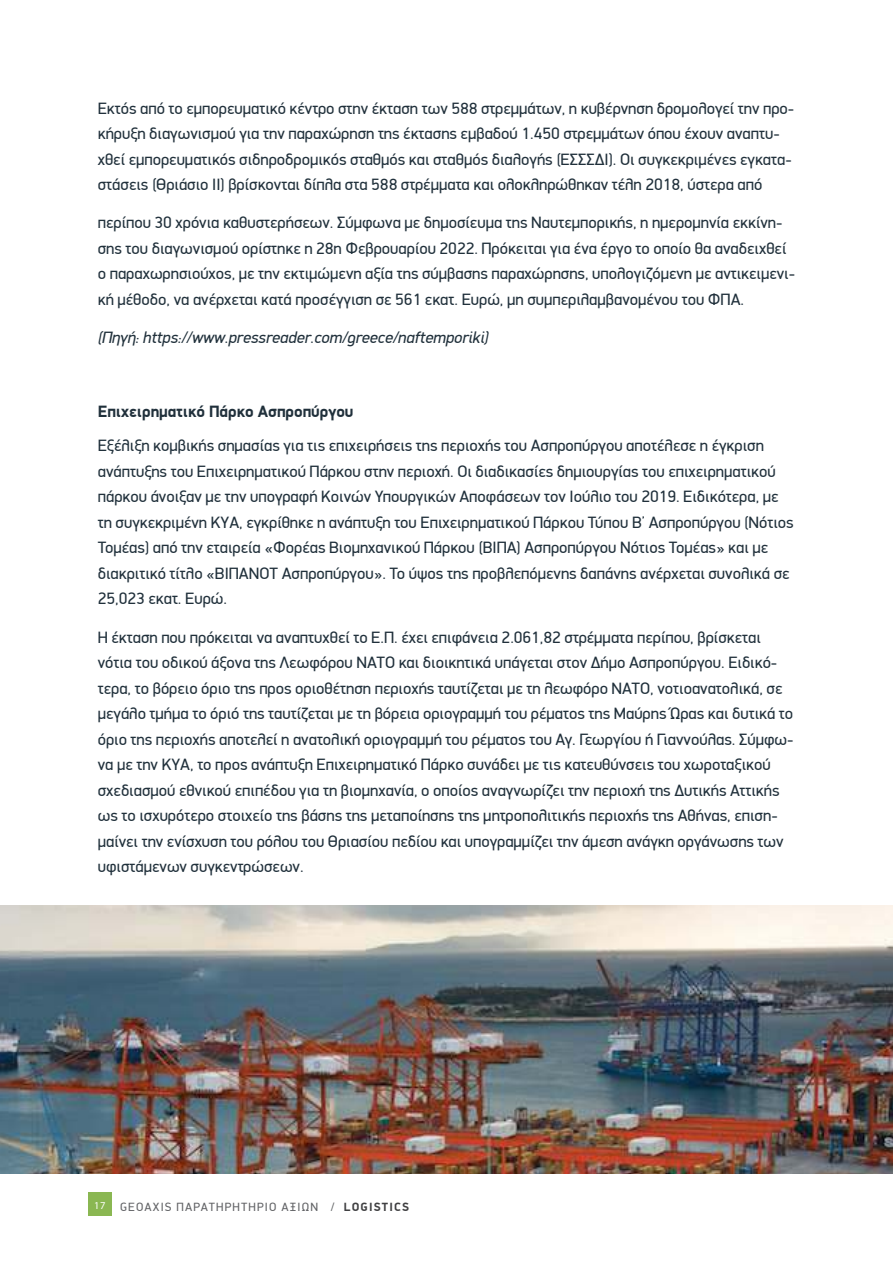
<style>
.page{position:relative;width:893px;height:1263px;background:#fff}
.page>*{position:absolute;margin:0;border:0;box-sizing:border-box;transform-origin:0 0}
.t1{font:16.5px/25.5px "PF Din Display";color:#20303b}
.t2{font:italic 16.5px "PF Din Display";color:#20303b}
.t3{font:700 16.5px "PF Din Display";color:#20303b}
.t4{font:12px "PF Din Display";letter-spacing:.1em;color:#626366}
.s1{font-family:"Myriad Pro";font-size:10.5px;color:#fff}
.s2{font-weight:700;color:#404042}
</style>
<div class="page">
<div style="left:88px;top:1193px;width:23px;height:23px;background:#8ab752"></div>
<img style="left:0;top:905px;width:893px;height:268px">
<p class="t1" style="left:98px;top:95px;width:698px">Εκτός από το εμπορευματικό κέντρο στην έκταση των 588 στρεμμάτων, η κυβέρνηση δρομολογεί την προ&shy;κήρυξη διαγωνισμού για την παραχώρηση της έκτασης εμβαδού 1.450 στρεμμάτων όπου έχουν αναπτυ&shy;χθεί εμπορευματικός σιδηροδρομικός σταθμός και σταθμός διαλογής (ΕΣΣΣΔΙ). Οι συγκεκριμένες εγκατα&shy;στάσεις (Θριάσιο ΙΙ) βρίσκονται δίπλα στα 588 στρέμματα και ολοκληρώθηκαν τέλη 2018, ύστερα από</p>
<p class="t1" style="left:98px;top:210px;width:699px">περίπου 30 χρόνια καθυστερήσεων. Σύμφωνα με δημοσίευμα της Ναυτεμπορικής, η ημερομηνία εκκίνη&shy;σης του διαγωνισμού ορίστηκε η 28η Φεβρουαρίου 2022. Πρόκειται για ένα έργο το οποίο θα αναδειχθεί ο παραχωρησιούχος, με την εκτιμώμενη αξία της σύμβασης παραχώρησης, υπολογιζόμενη με αντικειμενι&shy;κή μέθοδο, να ανέρχεται κατά προσέγγιση σε 561 εκατ. Ευρώ, μη συμπεριλαμβανομένου του ΦΠΑ.</p>
<p class="t2" style="left:98px;top:327px;width:392px">(Πηγή: https://www.pressreader.com/greece/naftemporiki)</p>
<p class="t3" style="left:98px;top:402px;width:257px">Επιχειρηματικό Πάρκο Ασπροπύργου</p>
<p class="t1" style="left:98px;top:433px;width:697px">Εξέλιξη κομβικής σημασίας για τις επιχειρήσεις της περιοχής του Ασπροπύργου αποτέλεσε η έγκριση ανάπτυξης του Επιχειρηματικού Πάρκου στην περιοχή. Οι διαδικασίες δημιουργίας του επιχειρηματικού πάρκου άνοιξαν με την υπογραφή Κοινών Υπουργικών Αποφάσεων τον Ιούλιο του 2019. Ειδικότερα, με τη συγκεκριμένη ΚΥΑ, εγκρίθηκε η ανάπτυξη του Επιχειρηματικού Πάρκου Τύπου Β’ Ασπροπύργου (Νότιος Τομέας) από την εταιρεία «Φορέας Βιομηχανικού Πάρκου (ΒΙΠΑ) Ασπροπύργου Νότιος Τομέας» και με διακριτικό τίτλο «ΒΙΠΑΝΟΤ Ασπροπύργου». Το ύψος της προβλεπόμενης δαπάνης ανέρχεται συνολικά σε 25,023 εκατ. Ευρώ.</p>
<p class="t1" style="left:98px;top:624px;width:697px">Η έκταση που πρόκειται να αναπτυχθεί το Ε.Π. έχει επιφάνεια 2.061,82 στρέμματα περίπου, βρίσκεται νότια του οδικού άξονα της Λεωφόρου ΝΑΤΟ και διοικητικά υπάγεται στον Δήμο Ασπροπύργου. Ειδικό&shy;τερα, το βόρειο όριο της προς οριοθέτηση περιοχής ταυτίζεται με τη λεωφόρο ΝΑΤΟ, νοτιοανατολικά, σε μεγάλο τμήμα το όριό της ταυτίζεται με τη βόρεια οριογραμμή του ρέματος της Μαύρης Ώρας και δυτικά το όριο της περιοχής αποτελεί η ανατολική οριογραμμή του ρέματος του Αγ. Γεωργίου ή Γιαννούλας. Σύμφω&shy;να με την ΚΥΑ, το προς ανάπτυξη Επιχειρηματικό Πάρκο συνάδει με τις κατευθύνσεις του χωροταξικού σχεδιασμού εθνικού επιπέδου για τη βιομηχανία, ο οποίος αναγνωρίζει την περιοχή της Δυτικής Αττικής ως το ισχυρότερο στοιχείο της βάσης της μεταποίησης της μητροπολιτικής περιοχής της Αθήνας, επιση&shy;μαίνει την ενίσχυση του ρόλου του Θριασίου πεδίου και υπογραμμίζει την άμεση ανάγκη οργάνωσης των υφιστάμενων συγκεντρώσεων.</p>
<p class="t4" style="left:94px;top:1199px;width:316px"><span class="s1">17</span> GEOAXIS ΠΑΡΑΤΗΡΗΤΗΡΙΟ ΑΞΙΩΝ / <span class="s2">LOGISTICS</span></p>
</div>
